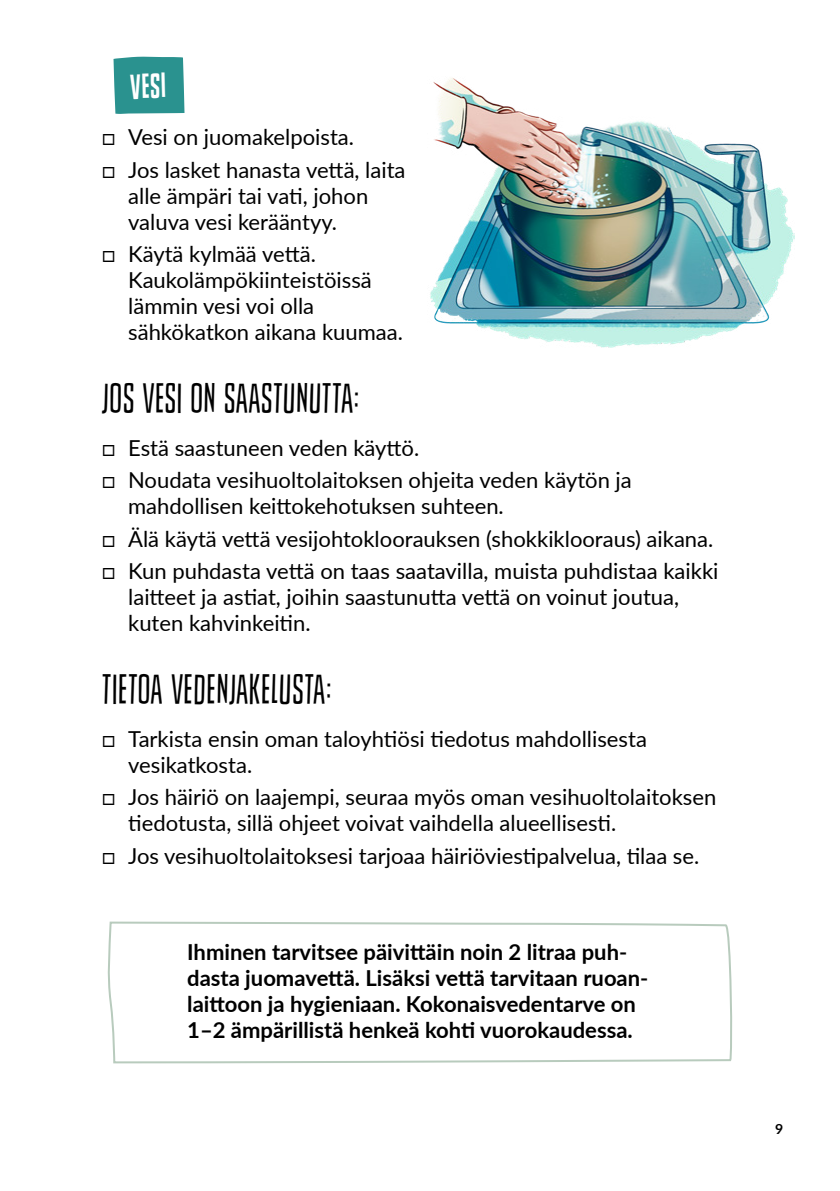
<style>
.page{position:relative;width:840px;height:1191px;background:#fff}
.page>*{position:absolute;margin:0;border:0;box-sizing:border-box;transform-origin:0 0}
.otsikko_4{font:40px "Sheldon Feather";letter-spacing:.02em;color:#000}
.laatikko-otsikko{font:32px "Sheldon";color:#fff}
.lista_viimeinen{font:22px/26px "Lato";color:#000}
.t1{font:700 22px/26px "Lato";color:#000}
.t2{font:700 14px "Lato";color:#000}
</style>
<div class="page">
<img style="left:430px;top:78px;width:364px;height:270px">
<svg style="left:107px;top:921px;width:624px;height:143px"></svg>
<svg style="left:113px;top:56px;width:71px;height:58px;background:#359795"></svg>
<p class="laatikko-otsikko" style="left:129px;top:68px;width:37px;rotate:-2deg">VESI</p>
<p class="lista_viimeinen" style="left:102px;top:123px;width:253px">□ Vesi on juomakelpoista.</p>
<p class="lista_viimeinen" style="left:128px;top:156px;width:279px;text-indent:-26px">□ Jos lasket hanasta vettä, laita alle ämpäri tai vati, johon valuva vesi kerääntyy.</p>
<p class="lista_viimeinen" style="left:128px;top:240px;width:276px;text-indent:-26px">□ Käytä kylmää vettä.<br>Kaukolämpökiinteistöissä lämmin vesi voi olla sähkökatkon aikana kuumaa.</p>
<p class="otsikko_4" style="left:102px;top:377px;width:258px">JOS VESI ON SAASTUNUTTA:</p>
<p class="lista_viimeinen" style="left:102px;top:434px;width:318px">□ Estä saastuneen veden käyttö.</p>
<p class="lista_viimeinen" style="left:128px;top:466px;width:505px;text-indent:-26px">□ Noudata vesihuoltolaitoksen ohjeita veden käytön ja mahdollisen keittokehotuksen suhteen.</p>
<p class="lista_viimeinen" style="left:102px;top:525px;width:612px">□ Älä käytä vettä vesijohtokloorauksen (shokkiklooraus) aikana.</p>
<p class="lista_viimeinen" style="left:128px;top:557px;width:591px;text-indent:-26px">□ Kun puhdasta vettä on taas saatavilla, muista puhdistaa kaikki laitteet ja astiat, joihin saastunutta vettä on voinut joutua, kuten kahvinkeitin.</p>
<p class="otsikko_4" style="left:102px;top:668px;width:230px">TIETOA VEDENJAKELUSTA:</p>
<p class="lista_viimeinen" style="left:128px;top:725px;width:520px;text-indent:-26px">□ Tarkista ensin oman taloyhtiösi tiedotus mahdollisesta vesikatkosta.</p>
<p class="lista_viimeinen" style="left:128px;top:783px;width:589px;text-indent:-26px">□ Jos häiriö on laajempi, seuraa myös oman vesihuoltolaitoksen tiedotusta, sillä ohjeet voivat vaihdella alueellisesti.</p>
<p class="lista_viimeinen" style="left:102px;top:842px;width:598px">□ Jos vesihuoltolaitoksesi tarjoaa häiriöviestipalvelua, tilaa se.</p>
<p class="t1" style="left:187px;top:938px;width:462px">Ihminen tarvitsee päivittäin noin 2 litraa puh&shy;dasta juomavettä. Lisäksi vettä tarvitaan ruoan&shy;laittoon ja hygieniaan. Kokonaisvedentarve on 1–2 ämpärillistä henkeä kohti vuorokaudessa.</p>
<p class="t2" style="left:774px;top:1118px;width:10px">9</p>
</div>
